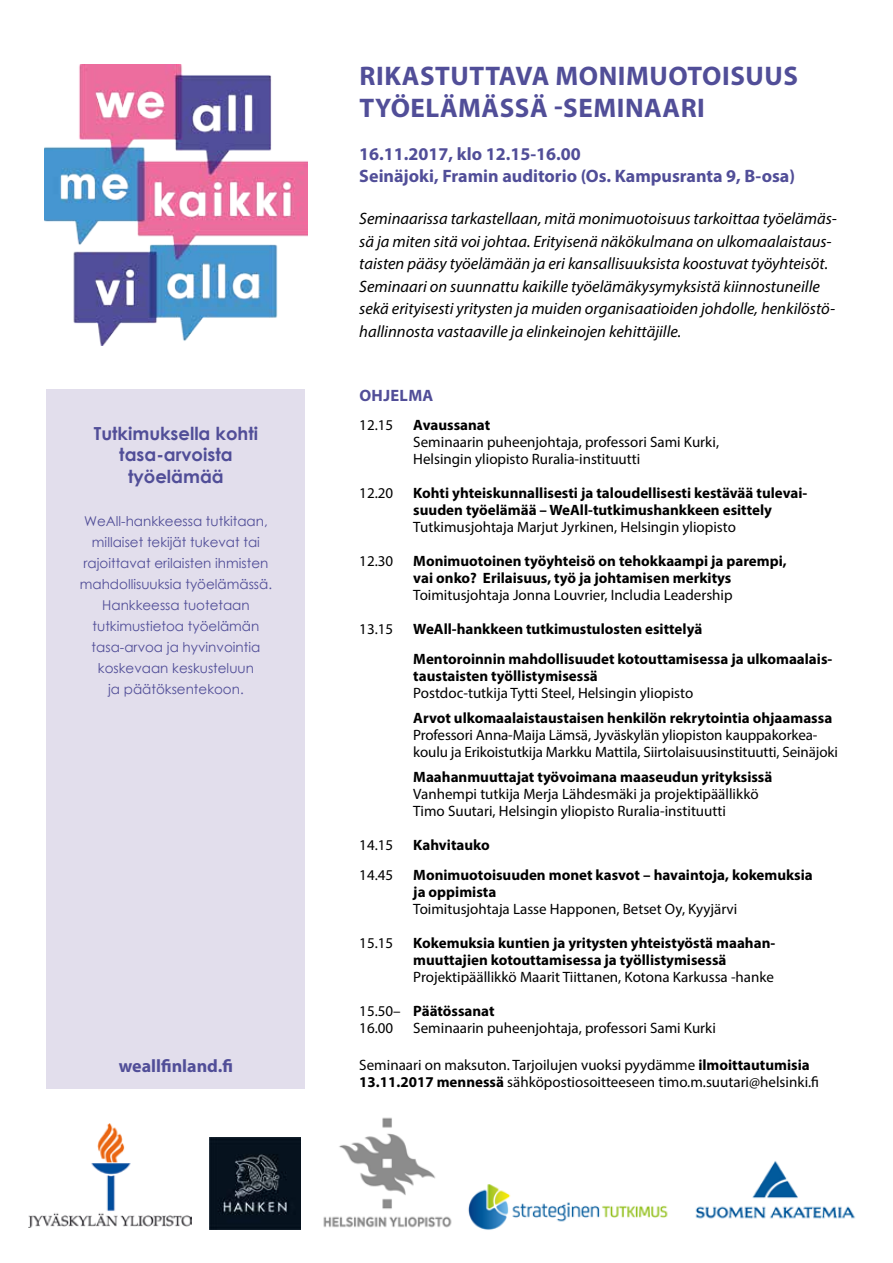
<style>
.page{position:relative;width:893px;height:1263px;background:#fff}
.page>*{position:absolute;margin:0;border:0;box-sizing:border-box;transform-origin:0 0}
.t1{font:700 27px/32.4px "Myriad Pro";letter-spacing:.02em;color:#514e98}
.t2{font:700 18px/21.6px "Myriad Pro";color:#514e98}
.t3{font:700 18px/21.6px "Century Gothic";color:#514e98;text-align:center}
.t4{font:italic 16.5px/22.5px "Myriad Pro";color:#000}
.t5{font:700 16.5px "Myriad Pro";letter-spacing:.02em;color:#514e98}
.t6{font:15px/17px "Myriad Pro";color:#000}
.t7{font:700 15px/17px "Myriad Pro";color:#000}
.t8{font:13.5px/21px "Century Gothic";color:#514e98;text-align:center}
.s1{font-weight:700}
</style>
<div class="page">
<img style="left:44px;top:64px;width:263px;height:281px">
<div style="left:47px;top:389px;width:258px;height:700px;background:#e2deec"></div>
<img style="left:209px;top:1137px;width:92px;height:93px">
<img style="left:323px;top:1117px;width:129px;height:111px">
<img style="left:468px;top:1184px;width:200px;height:46px">
<img style="left:695px;top:1161px;width:160px;height:58px">
<img style="left:28px;top:1123px;width:164px;height:105px">
<p class="t3" style="left:94px;top:422px;width:166px">Tutkimuksella kohti tasa-arvoista työelämää</p>
<p class="t8" style="left:80px;top:510px;width:194px">WeAll-hankkeessa tutkitaan, millaiset tekijät tukevat tai rajoittavat erilaisten ihmisten mahdollisuuksia työelämässä.<br>Hankkeessa tuotetaan tutkimustietoa työelämän tasa-arvoa ja hyvinvointia koskevaan keskusteluun<br>ja päätöksentekoon.</p>
<p class="t2" style="left:119px;top:1055px;width:116px">weallfinland.fi</p>
<h1 class="t1" style="left:360px;top:59px;width:440px">RIKASTUTTAVA MONIMUOTOISUUS<br>TYÖELÄMÄSSÄ -SEMINAARI</h1>
<p class="t2" style="left:359px;top:143px;width:437px">16.11.2017, klo 12.15-16.00<br>Seinäjoki, Framin auditorio (Os. Kampusranta 9, B-osa)</p>
<p class="t4" style="left:359px;top:207px;width:479px">Seminaarissa tarkastellaan, mitä monimuotoisuus tarkoittaa työelämäs&shy;sä ja miten sitä voi johtaa. Erityisenä näkökulmana on ulkomaalaistaus&shy;taisten pääsy työelämään ja eri kansallisuuksista koostuvat työyhteisöt.<br>Seminaari on suunnattu kaikille työelämäkysymyksistä kiinnostuneille sekä erityisesti yritysten ja muiden organisaatioiden johdolle, henkilöstö&shy;hallinnosta vastaaville ja elinkeinojen kehittäjille.</p>
<p class="t5" style="left:359px;top:385px;width:75px">OHJELMA</p>
<p class="t6" style="left:359px;top:417px;width:35px">12.15</p>
<p class="t7" style="left:413px;top:416px;width:78px">Avaussanat</p>
<p class="t6" style="left:413px;top:434px;width:307px">Seminaarin puheenjohtaja, professori Sami Kurki,<br>Helsingin yliopisto Ruralia-instituutti</p>
<p class="t6" style="left:359px;top:485px;width:35px">12.20</p>
<p class="t7" style="left:413px;top:484px;width:396px">Kohti yhteiskunnallisesti ja taloudellisesti kestävää tulevai&shy;suuden työelämää – WeAll-tutkimushankkeen esittely</p>
<p class="t6" style="left:413px;top:518px;width:324px">Tutkimusjohtaja Marjut Jyrkinen, Helsingin yliopisto</p>
<p class="t6" style="left:359px;top:552px;width:35px">12.30</p>
<p class="t7" style="left:413px;top:552px;width:375px">Monimuotoinen työyhteisö on tehokkaampi ja parempi, vai onko? Erilaisuus, työ ja johtamisen merkitys</p>
<p class="t6" style="left:413px;top:586px;width:321px">Toimitusjohtaja Jonna Louvrier, Includia Leadership</p>
<p class="t6" style="left:359px;top:620px;width:35px">13.15</p>
<p class="t7" style="left:413px;top:614px;width:420px;line-height:29.7px">WeAll-hankkeen tutkimustulosten esittelyä<br>Mentoroinnin mahdollisuudet kotouttamisessa ja ulkomaalais-</p>
<p class="t7" style="left:413px;top:667px;width:186px">taustaisten työllistymisessä</p>
<p class="t6" style="left:413px;top:684px;width:282px">Postdoc-tutkija Tytti Steel, Helsingin yliopisto</p>
<p class="t7" style="left:413px;top:709px;width:420px">Arvot ulkomaalaistaustaisen henkilön rekrytointia ohjaamassa</p>
<p class="t6" style="left:413px;top:726px;width:426px">Professori Anna-Maija Lämsä, Jyväskylän yliopiston kauppakorkea&shy;koulu ja Erikoistutkija Markku Mattila, Siirtolaisuusinstituutti, Seinäjoki</p>
<p class="t7" style="left:413px;top:768px;width:361px">Maahanmuuttajat työvoimana maaseudun yrityksissä</p>
<p class="t6" style="left:413px;top:786px;width:347px">Vanhempi tutkija Merja Lähdesmäki ja projektipäällikkö<br>Timo Suutari, Helsingin yliopisto Ruralia-instituutti</p>
<p class="t6" style="left:359px;top:836px;width:35px">14.15</p>
<p class="t7" style="left:413px;top:836px;width:78px">Kahvitauko</p>
<p class="t6" style="left:359px;top:866px;width:35px">14.45</p>
<p class="t7" style="left:413px;top:866px;width:401px">Monimuotoisuuden monet kasvot – havaintoja, kokemuksia ja oppimista</p>
<p class="t6" style="left:413px;top:900px;width:326px">Toimitusjohtaja Lasse Happonen, Betset Oy, Kyyjärvi</p>
<p class="t6" style="left:359px;top:934px;width:35px">15.15</p>
<p class="t7" style="left:413px;top:934px;width:363px">Kokemuksia kuntien ja yritysten yhteistyöstä maahan&shy;muuttajien kotouttamisessa ja työllistymisessä</p>
<p class="t6" style="left:413px;top:968px;width:362px">Projektipäällikkö Maarit Tiittanen, Kotona Karkussa -hanke</p>
<p class="t6" style="left:359px;top:1002px;width:137px">15.50– <span class="s1">Päätössanat<br></span>16.00</p>
<p class="t6" style="left:413px;top:1019px;width:304px">Seminaarin puheenjohtaja, professori Sami Kurki</p>
<p class="t6" style="left:359px;top:1057px;width:461px;line-height:16.5px">Seminaari on maksuton. Tarjoilujen vuoksi pyydämme <span class="s1">ilmoittautumisia<br>13.11.2017 mennessä</span> sähköpostiosoitteeseen timo.m.suutari@helsinki.fi</p>
</div>
